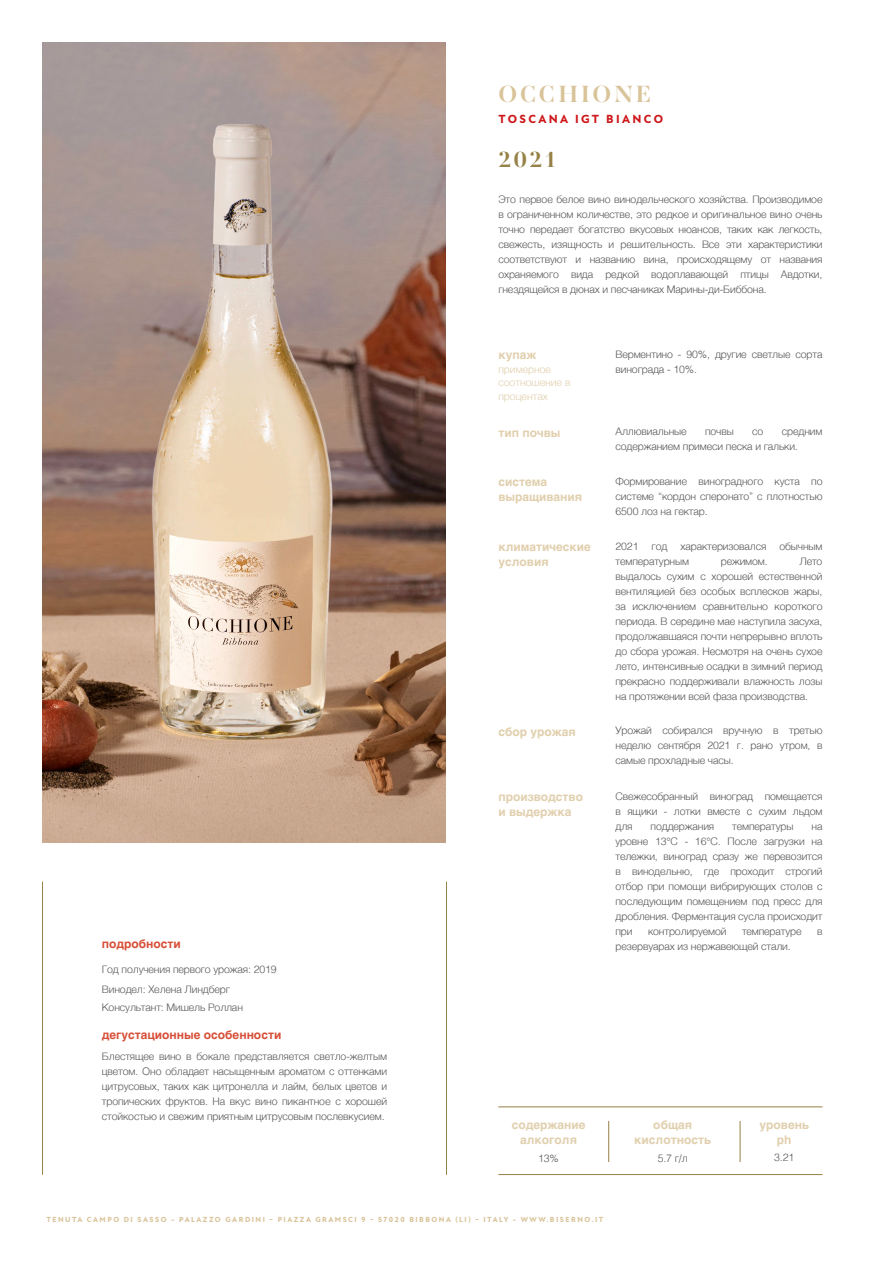
<style>
.page{position:relative;width:893px;height:1263px;background:#fff}
.page>*{position:absolute;margin:0;border:0;box-sizing:border-box;transform-origin:0 0}
.t1{font:700 24px "AW Conqueror Std Didot";letter-spacing:.125em;color:#d9c399}
.t2{font:700 22.5px "AW Conqueror Std Didot";color:#968247}
.t3{font:700 12px/15px "Helvetica";color:#e1cfad}
.t4{font:700 12px "Helvetica";color:#d74f38}
.t5{font:800 12px "Atten New";letter-spacing:.2em;color:#cd171a}
.t6{font:300 10.5px/15px "Helvetica";letter-spacing:-.01em;color:#575756;text-align:justify}
.t7{font:300 10.5px/13.5px "Helvetica";color:#e1cfad}
.t8{font:800 7.5px "Atten New";letter-spacing:.2em;color:#d9c399}
</style>
<div class="page">
<img style="left:43px;top:43px;width:403px;height:799px">
<hr style="left:446px;top:882px;width:1px;height:293px;background:#968247">
<hr style="left:42px;top:882px;width:1px;height:293px;background:#968247">
<hr style="left:498px;top:1174px;width:324px;height:1px;background:#968247">
<hr style="left:608px;top:1121px;width:1px;height:41px;background:#968247">
<hr style="left:740px;top:1121px;width:1px;height:41px;background:#968247">
<hr style="left:498px;top:1106px;width:324px;height:1px;background:#968247">
<p class="t1" style="left:498px;top:82px;width:155px">OCCHIONE</p>
<p class="t5" style="left:498px;top:112px;width:166px">TOSCANA IGT BIANCO</p>
<p class="t2" style="left:498px;top:148px;width:60px">2021</p>
<p class="t6" style="left:498px;top:191px;width:326px">Это первое белое вино винодельческого хозяйства. Производимое в ограниченном количестве, это редкое и оригинальное вино очень точно передает богатство вкусовых нюансов, таких как легкость, свежесть, изящность и решительность. Все эти характеристики соответствуют и названию винa, происходящему от названия охраняемого вида редкой водоплавающей птицы Авдотки, гнездящейся в дюнах и песчаниках Марины-ди-Биббона.</p>
<p class="t4" style="left:102px;top:934px;width:81px">подробности</p>
<p class="t6" style="left:102px;top:961px;width:176px">Год получения первого урожая: 2019</p>
<p class="t6" style="left:102px;top:980px;width:130px">Винодел: Хелена Линдберг</p>
<p class="t6" style="left:102px;top:998px;width:143px">Консультант: Мишель Роллан</p>
<p class="t4" style="left:102px;top:1025px;width:181px">дегустационные особенности</p>
<p class="t6" style="left:102px;top:1048px;width:287px">Блестящее вино в бокале представляется светло-желтым цветом. Oно oбладает насыщенным ароматом с оттенками цитрусовых, таких как цитронелла и лайм, белых цветов и тропических фруктов. На вкус вино пикантнoe с хорошей стойкостью и свежим приятным цитрусовым послевкусием.</p>
<p class="t3" style="left:498px;top:348px;width:40px">купаж</p>
<p class="t7" style="left:498px;top:361px;width:74px">примерное соотношение в процентах</p>
<p class="t3" style="left:498px;top:425px;width:64px">тип почвы</p>
<p class="t3" style="left:498px;top:475px;width:85px">система выращивания</p>
<p class="t3" style="left:498px;top:540px;width:94px">климатические</p>
<p class="t3" style="left:498px;top:555px;width:52px">условия</p>
<p class="t3" style="left:498px;top:724px;width:79px">сбор урожая</p>
<p class="t3" style="left:498px;top:789px;width:86px">производство</p>
<p class="t3" style="left:498px;top:804px;width:75px">и выдержка</p>
<p class="t6" style="left:615px;top:346px;width:208px">Верментино - 90%, другие светлые сорта винограда - 10%.</p>
<p class="t6" style="left:615px;top:423px;width:73px">Аллювиальные</p>
<p class="t6" style="left:705px;top:423px;width:30px">почвы</p>
<p class="t6" style="left:752px;top:423px;width:13px">сo</p>
<p class="t6" style="left:615px;top:423px;width:208px;text-indent:166px">средним содержанием примеси песка и гальки.</p>
<p class="t6" style="left:615px;top:473px;width:208px">Формированиe виноградного куста по системе “кордон сперонато” с плотностью 6500 лоз на гектар.</p>
<p class="t6" style="left:615px;top:538px;width:208px">2021 год характеризовался обычным температурным</p>
<p class="t6" style="left:615px;top:553px;width:208px;text-indent:184px">Лето выдалось сухим с хорошей естественной вентиляцией без особых всплесков жары, за исключением сравнительно короткого периода. В середине мае наступила засуха, продолжавшаяся почти непрерывно вплоть до сбора урожая. Несмотря на очень сухое лето, интенсивные осадки в зимний период прекрасно поддерживали влажность лозы на протяжении всей фаза производства.</p>
<p class="t6" style="left:615px;top:722px;width:208px">Урожай собирался вручную в третью неделю сентября 2021 г. рано утром, в самые прохладные часы.</p>
<p class="t6" style="left:721px;top:553px;width:48px">режимом.</p>
<p class="t6" style="left:615px;top:787px;width:208px">Свежесобранный виноград помещается в ящики - лотки вместе с сухим льдом для</p>
<p class="t6" style="left:615px;top:817px;width:208px;text-indent:196px">на уровне 13°С - 16°С. После загрузки на тележки, виноград сразу же перевозится в винодельню, где проходит строгий отбор при помощи вибрирующих столов с последующим помещением под пресс для дробления. Ферментация сусла происходит при</p>
<p class="t6" style="left:651px;top:817px;width:65px">поддержания</p>
<p class="t6" style="left:732px;top:817px;width:63px">температуры</p>
<p class="t6" style="left:648px;top:922px;width:80px">контролируемой</p>
<p class="t6" style="left:742px;top:922px;width:61px">температуре</p>
<p class="t6" style="left:817px;top:922px;width:7px">в</p>
<p class="t6" style="left:615px;top:937px;width:177px">резервуарах из нержавеющей стали.</p>
<p class="t3" style="left:512px;top:1117px;width:75px;text-align:center">содержание алкоголя</p>
<p class="t3" style="left:653px;top:1117px;width:40px">общая</p>
<p class="t3" style="left:634px;top:1132px;width:78px">кислотность</p>
<p class="t3" style="left:759px;top:1117px;width:51px">уровень</p>
<p class="t3" style="left:777px;top:1132px;width:16px">ph</p>
<p class="t6" style="left:538px;top:1149px;width:22px">13%</p>
<p class="t6" style="left:658px;top:1149px;width:31px">5.7 г/л</p>
<p class="t6" style="left:774px;top:1148px;width:22px">3.21</p>
<p class="t8" style="left:46px;top:1214px;width:558px">TENUTA CAMPO DI SASSO - PALAZZO GARDINI - PIAZZA GRAMSCI 9 - 57020 BIBBONA (LI) - ITALY - WWW.BISERNO.IT</p>
</div>
